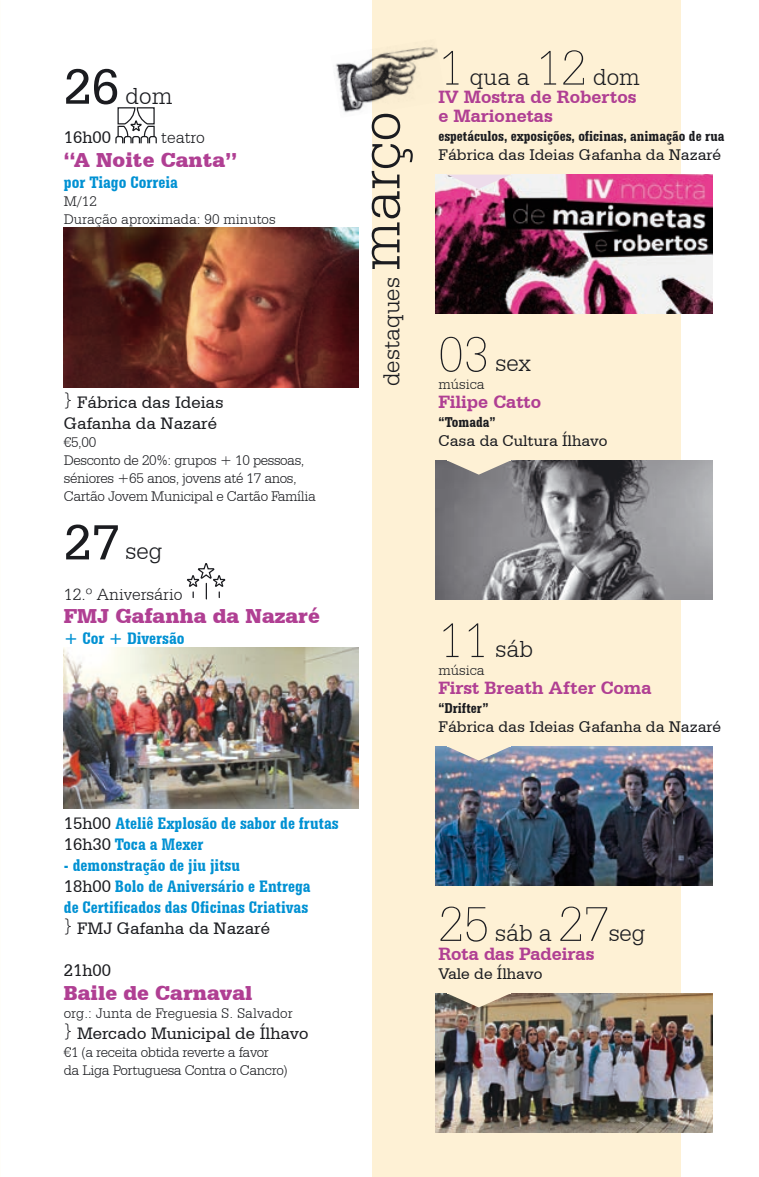
<style>
.page{position:relative;width:759px;height:1177px;background:#fff}
.page>*{position:absolute;margin:0;border:0;box-sizing:border-box;transform-origin:0 0}
.t1{font:300 60px "Serifa BT";color:#1b1c20}
.t2{font:300 25px "Serifa BT";color:#1b1c20}
.t3{font:900 21.25px "Serifa BT";color:#b03f93}
.t4{font:700 18.75px/18.8px "Serifa BT";color:#b03f93}
.t5{font:700 condensed 17.5px/21px "Serifa BT";color:#0091d3}
.t6{font:17.5px/21px "Serifa BT";color:#1b1c20}
.t7{font:300 17.5px "Serifa BT";color:#1b1c20}
.t8{font:16.25px "Serifa BT";color:#1b1c20}
.t9{font:300 15px/18px "Serifa BT";letter-spacing:-.025em;color:#1b1c20}
.t10{font:300 15px/18px "Serifa BT";color:#1b1c20}
.t11{font:700 condensed 15px "Serifa BT";color:#1b1c20}
.s1{font-weight:400;font-size:52.5px}
.s2{font-weight:100;font-size:52.5px}
.s3{font-weight:400;font-stretch:normal;color:#1b1c20}
</style>
<div class="page">
<svg style="left:115px;top:107px;width:42px;height:37px"></svg>
<img style="left:64px;top:227px;width:294px;height:160px">
<svg style="left:187px;top:563px;width:39px;height:37px"></svg>
<img style="left:64px;top:648px;width:294px;height:160px">
<div style="left:372px;top:0;width:308px;height:1176px;background:#fef1d5"></div>
<img style="left:335px;top:47px;width:103px;height:66px">
<img style="left:436px;top:460px;width:276px;height:139px">
<svg style="left:446px;top:460px;width:64px;height:14px"></svg>
<img style="left:436px;top:746px;width:276px;height:139px">
<svg style="left:446px;top:746px;width:64px;height:14px"></svg>
<img style="left:436px;top:174px;width:276px;height:139px">
<svg style="left:446px;top:174px;width:64px;height:15px"></svg>
<img style="left:436px;top:993px;width:276px;height:139px">
<svg style="left:446px;top:993px;width:64px;height:14px"></svg>
<h2 class="t2" style="left:64px;top:81px;width:110px"><span class="s1">26</span> dom</h2>
<p class="t6" style="left:64px;top:127px;width:49px">16h00</p>
<p class="t7" style="left:161px;top:127px;width:45px">teatro</p>
<p class="t3" style="left:64px;top:147px;width:175px">“A Noite Canta”</p>
<p class="t5" style="left:64px;top:171px;width:116px">por Tiago Correia</p>
<p class="t10" style="left:64px;top:192px;width:213px">M/12<br>Duração aproximada: 90 minutos</p>
<p class="t6" style="left:64px;top:392px;width:161px"><sup>}</sup> Fábrica das Ideias<br>Gafanha da Nazaré</p>
<p class="t9" style="left:64px;top:433px;width:253px">€5,00<br>Desconto de 20%: grupos + 10 pessoas, séniores +65 anos, jovens até 17 anos,<br>Cartão Jovem Municipal e Cartão Família</p>
<h2 class="t2" style="left:64px;top:536px;width:100px"><span class="s1">27</span> seg</h2>
<p class="t7" style="left:64px;top:583px;width:120px">12.º Aniversário</p>
<p class="t3" style="left:64px;top:603px;width:257px">FMJ Gafanha da Nazaré</p>
<p class="t5" style="left:64px;top:627px;width:122px">+ Cor + Diversão</p>
<h1 class="t1" style="left:345px;top:271px;width:161px;rotate:-90deg">março</h1>
<h2 class="t2" style="left:376px;top:386px;width:110px;rotate:-90deg">destaques</h2>
<h2 class="t2" style="left:438px;top:62px;width:203px"><span class="s2">1</span> qua a <span class="s2">12</span> dom</h2>
<p class="t4" style="left:438px;top:87px;width:199px">IV Mostra de Robertos e Marionetas</p>
<p class="t11" style="left:438px;top:127px;width:287px">espetáculos, exposições, oficinas, animação de rua</p>
<p class="t8" style="left:438px;top:145px;width:284px">Fábrica das Ideias Gafanha da Nazaré</p>
<h2 class="t2" style="left:438px;top:348px;width:94px"><span class="s2">03</span> sex</h2>
<p class="t9" style="left:438px;top:375px;width:48px">música</p>
<p class="t4" style="left:438px;top:392px;width:104px">Filipe Catto</p>
<p class="t11" style="left:438px;top:412px;width:59px">“Tomada”</p>
<p class="t8" style="left:438px;top:431px;width:171px">Casa da Cultura Ílhavo</p>
<h2 class="t2" style="left:438px;top:634px;width:96px"><span class="s2">11</span> sáb</h2>
<p class="t9" style="left:438px;top:661px;width:48px">música</p>
<p class="t4" style="left:438px;top:677px;width:214px">First Breath After Coma</p>
<p class="t11" style="left:438px;top:698px;width:52px">“Drifter”</p>
<p class="t8" style="left:438px;top:717px;width:284px">Fábrica das Ideias Gafanha da Nazaré</p>
<p class="t5" style="left:64px;top:812px;width:276px"><span class="s3">15h00</span> Ateliê Explosão de sabor de frutas<br><span class="s3">16h30</span> Toca a Mexer</p>
<p class="t5" style="left:64px;top:854px;width:248px">- demonstração de jiu jitsu<br><span class="s3">18h00</span> Bolo de Aniversário e Entrega de Certificados das Oficinas Criativas <sup>}</sup> <span class="s3">FMJ Gafanha da Nazaré</span></p>
<p class="t6" style="left:64px;top:959px;width:49px">21h00</p>
<p class="t3" style="left:64px;top:979px;width:190px">Baile de Carnaval</p>
<p class="t10" style="left:64px;top:1003px;width:230px">org.: Junta de Freguesia S. Salvador</p>
<p class="t6" style="left:64px;top:1022px;width:246px"><sup>}</sup> Mercado Municipal de Ílhavo</p>
<p class="t9" style="left:64px;top:1042px;width:225px">€1 (a receita obtida reverte a favor da Liga Portuguesa Contra o Cancro)</p>
<h2 class="t2" style="left:438px;top:918px;width:208px"><span class="s2">25</span> sáb a <span class="s2">27</span>seg</h2>
<p class="t4" style="left:438px;top:943px;width:157px">Rota das Padeiras</p>
<p class="t8" style="left:438px;top:964px;width:105px">Vale de Ílhavo</p>
</div>
